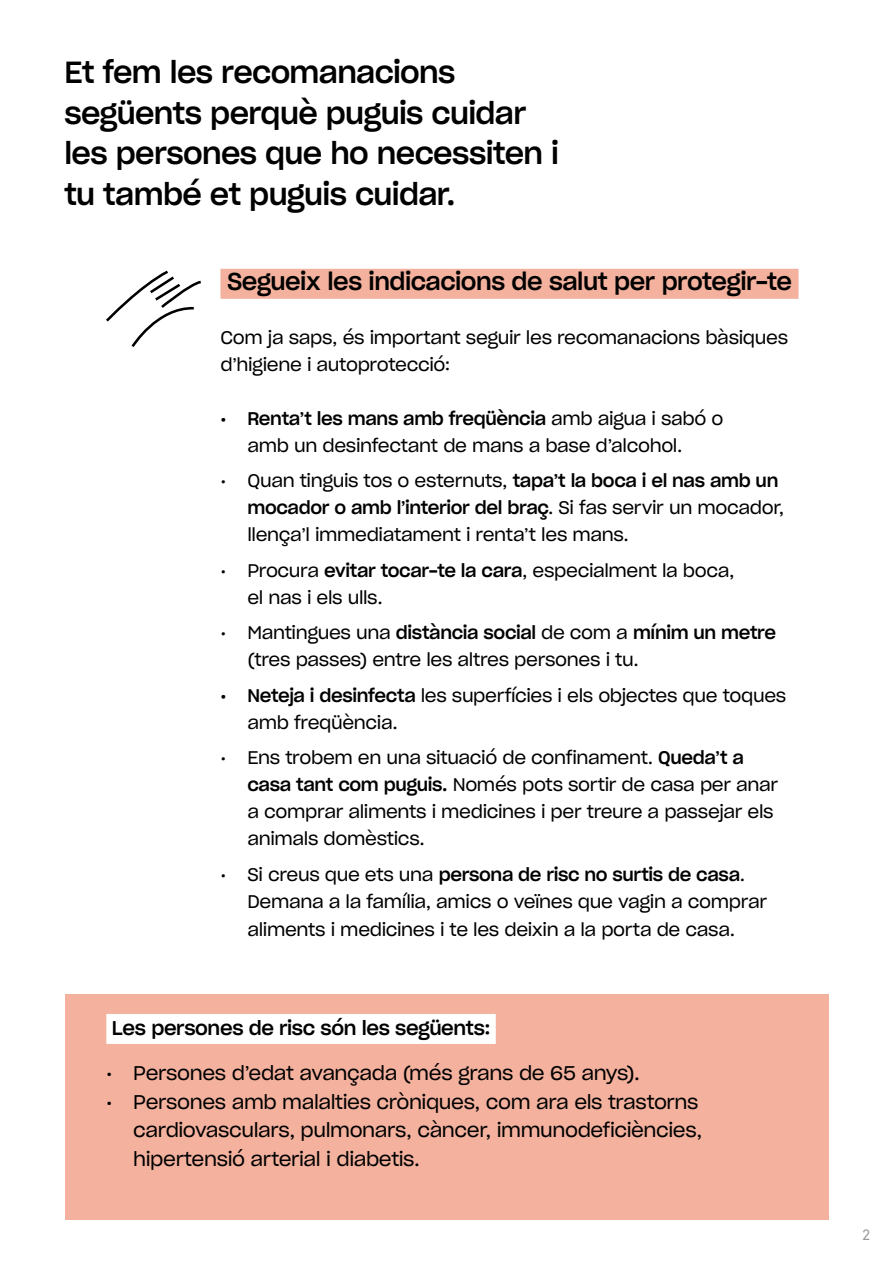
<style>
.page{position:relative;width:893px;height:1263px;background:#fff}
.page>*{position:absolute;margin:0;border:0;box-sizing:border-box;transform-origin:0 0}
.t1{font:30px/40.5px "Sharp Grotesk Medium 20";letter-spacing:-.02em;color:#000}
.t2{font:24px "Sharp Grotesk Medium 20";letter-spacing:-.02em;color:#000}
.t3{font:19.5px/28.5px "Sharp Grotesk Book 20";letter-spacing:-.02em;color:#000}
.t4{font:19.5px "Sharp Grotesk Medium 20";letter-spacing:-.02em;color:#000}
.t5{font:18px/27px "Sharp Grotesk Book 20";letter-spacing:-.02em;color:#000}
.t6{font:18px "Sharp Grotesk Medium 20";letter-spacing:-.02em;color:#000}
.t7{font:15px "Akkurat";color:#999}
.s1{font-family:"Sharp Grotesk Book 20"}
.s2{font-family:"Sharp Grotesk Medium 20"}
</style>
<div class="page">
<div style="left:220px;top:269px;width:578px;height:30px;background:#f3b19e"></div>
<div style="left:65px;top:994px;width:763px;height:225px;background:#f3b19e"></div>
<div style="left:106px;top:1014px;width:390px;height:30px;background:#fff"></div>
<svg style="left:106px;top:270px;width:95px;height:77px"></svg>
<h1 class="t1" style="left:64px;top:50px;width:496px">Et fem les recomanacions següents perquè puguis cuidar les persones que ho necessiten i tu també et puguis cuidar.</h1>
<h2 class="t2" style="left:227px;top:261px;width:566px">Segueix les indicacions de salut per protegir-te</h2>
<p class="t5" style="left:220px;top:323px;width:569px">Com ja saps, és important seguir les recomanacions bàsiques d’higiene i autoprotecció:</p>
<p class="t6" style="left:220px;top:403px;width:505px">• Renta’t les mans amb freqüència <span class="s1">amb aigua i sabó o</span></p>
<p class="t5" style="left:247px;top:431px;width:436px">amb un desinfectant de mans a base d’alcohol.</p>
<p class="t5" style="left:220px;top:466px;width:559px">• Quan tinguis tos o esternuts, <span class="s2">tapa’t la boca i el nas amb un</span></p>
<p class="t6" style="left:247px;top:493px;width:538px">mocador o amb l’interior del braç<span class="s1">. Si fas servir un mocador,</span></p>
<p class="t5" style="left:247px;top:520px;width:383px">llença’l immediatament i renta’t les mans.</p>
<p class="t5" style="left:247px;top:556px;width:488px;text-indent:-27px">• Procura <span class="s2">evitar tocar-te la cara</span>, especialment la boca, el nas i els ulls.</p>
<p class="t6" style="left:220px;top:618px;width:557px"><span class="s1">• Mantingues una</span> distància social <span class="s1">de com a</span> mínim un metre</p>
<p class="t5" style="left:247px;top:645px;width:393px">(tres passes) entre les altres persones i tu.</p>
<p class="t5" style="left:247px;top:681px;width:540px;text-indent:-27px"><span class="s2">• Neteja i desinfecta</span> les superfícies i els objectes que toques amb freqüència.</p>
<p class="t5" style="left:247px;top:743px;width:532px;text-indent:-27px">• Ens trobem en una situació de confinament. <span class="s2">Queda’t a casa tant com puguis.</span> Només pots sortir de casa per anar a comprar aliments i medicines i per treure a passejar els animals domèstics.</p>
<p class="t6" style="left:220px;top:859px;width:526px"><span class="s1">• Si creus que ets una</span> persona de risc no surtis de casa<span class="s1">.</span></p>
<p class="t5" style="left:247px;top:886px;width:521px;line-height:28.5px">Demana a la família, amics o veïnes que vagin a comprar aliments i medicines i te les deixin a la porta de casa.</p>
<p class="t4" style="left:112px;top:1011px;width:380px">Les persones de risc són les següents:</p>
<p class="t3" style="left:106px;top:1058px;width:535px">• Persones d’edat avançada (més grans de 65 anys).</p>
<p class="t3" style="left:133px;top:1086px;width:570px;text-indent:-27px">• Persones amb malalties cròniques, com ara els trastorns cardiovasculars, pulmonars, càncer, immunodeficiències, hipertensió arterial i diabetis.</p>
<p class="t7" style="left:862px;top:1226px;width:10px">2</p>
</div>
